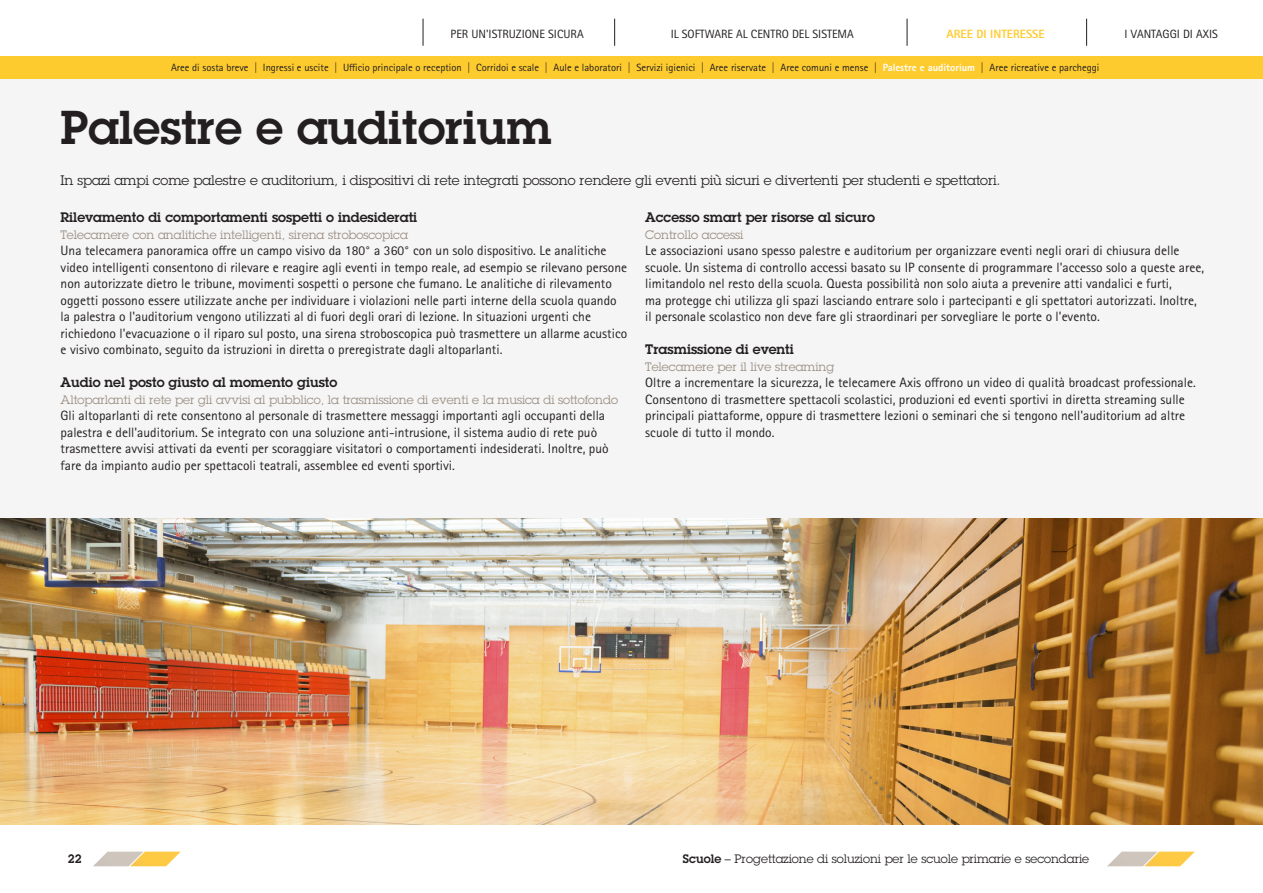
<style>
.page{position:relative;width:1263px;height:893px;background:#fff}
.page>*{position:absolute;margin:0;border:0;box-sizing:border-box;transform-origin:0 0}
.t1{font:600 46.5px "Lubalin Graph ECG";color:#231f20}
.t2{font:13.5px/16.5px "Rotis Sans Serif Pro";color:#231f20}
.t3{font:600 13.5px "Lubalin Graph ECG";color:#231f20}
.t4{font:13.5px "Lubalin Graph ECG";color:#231f20}
.t5{font:12px "Lubalin Graph ECG";color:#998b7d}
.t6{font:12px "Rotis Sans Serif Pro";color:#231f20}
.t7{font:12px "Lubalin Graph ECG";color:#231f20}
.t8{font:800 12px "Rotis Sans Serif Pro";color:#fecb2f}
.t9{font:600 12px "Lubalin Graph ECG";color:#231f20}
.t10{font:10.5px "Rotis Sans Serif Pro";color:#231f20}
.s1{font-weight:800;color:#fff}
.s2{font-weight:600}
</style>
<div class="page">
<div style="left:0;top:68px;width:1263px;height:757px;background:#f5f5f6"></div>
<svg style="left:93px;top:852px;width:88px;height:14px"></svg>
<svg style="left:1107px;top:852px;width:88px;height:14px"></svg>
<img style="left:0;top:519px;width:1263px;height:306px">
<svg style="left:423px;top:19px;width:1px;height:27px"></svg>
<svg style="left:614px;top:19px;width:1px;height:27px"></svg>
<svg style="left:907px;top:19px;width:1px;height:27px"></svg>
<svg style="left:1086px;top:19px;width:1px;height:27px"></svg>
<div style="left:0;top:56px;width:1263px;height:23px;background:#fecb2f"></div>
<p class="t6" style="left:451px;top:27px;width:135px">PER UN'ISTRUZIONE SICURA</p>
<p class="t6" style="left:671px;top:27px;width:185px">IL SOFTWARE AL CENTRO DEL SISTEMA</p>
<p class="t8" style="left:946px;top:26px;width:100px">AREE DI INTERESSE</p>
<p class="t6" style="left:1124px;top:27px;width:95px">I VANTAGGI DI AXIS</p>
<p class="t10" style="left:171px;top:61px;width:930px">Aree di sosta breve | Ingressi e uscite | Ufficio principale o reception | Corridoi e scale | Aule e laboratori | Servizi igienici | Aree riservate | Aree comuni e mense | <span class="s1">Palestre e auditorium</span> | Aree ricreative e parcheggi</p>
<p class="t1" style="left:61px;top:97px;width:493px">Palestre e auditorium</p>
<p class="t4" style="left:61px;top:172px;width:941px">In spazi ampi come palestre e auditorium, i dispositivi di rete integrati possono rendere gli eventi più sicuri e divertenti per studenti e spettatori.</p>
<p class="t3" style="left:61px;top:209px;width:358px">Rilevamento di comportamenti sospetti o indesiderati</p>
<p class="t5" style="left:61px;top:227px;width:349px">Telecamere con analitiche intelligenti, sirena stroboscopica</p>
<p class="t2" style="left:61px;top:243px;width:568px">Una telecamera panoramica offre un campo visivo da 180° a 360° con un solo dispositivo. Le analitiche video intelligenti consentono di rilevare e reagire agli eventi in tempo reale, ad esempio se rilevano persone non autorizzate dietro le tribune, movimenti sospetti o persone che fumano. Le analitiche di rilevamento oggetti possono essere utilizzate anche per individuare i violazioni nelle parti interne della scuola quando la palestra o l'auditorium vengono utilizzati al di fuori degli orari di lezione. In situazioni urgenti che richiedono l'evacuazione o il riparo sul posto, una sirena stroboscopica può trasmettere un allarme acustico e visivo combinato, seguito da istruzioni in diretta o preregistrate dagli altoparlanti.</p>
<p class="t3" style="left:61px;top:374px;width:278px">Audio nel posto giusto al momento giusto</p>
<p class="t5" style="left:61px;top:392px;width:559px">Altoparlanti di rete per gli avvisi al pubblico, la trasmissione di eventi e la musica di sottofondo</p>
<p class="t2" style="left:61px;top:408px;width:550px">Gli altoparlanti di rete consentono al personale di trasmettere messaggi importanti agli occupanti della palestra e dell'auditorium. Se integrato con una soluzione anti-intrusione, il sistema audio di rete può trasmettere avvisi attivati da eventi per scoraggiare visitatori o comportamenti indesiderati. Inoltre, può fare da impianto audio per spettacoli teatrali, assemblee ed eventi sportivi.</p>
<p class="t3" style="left:645px;top:209px;width:231px">Accesso smart per risorse al sicuro</p>
<p class="t5" style="left:645px;top:227px;width:100px">Controllo accessi</p>
<p class="t2" style="left:645px;top:243px;width:560px">Le associazioni usano spesso palestre e auditorium per organizzare eventi negli orari di chiusura delle scuole. Un sistema di controllo accessi basato su IP consente di programmare l'accesso solo a queste aree, limitandolo nel resto della scuola. Questa possibilità non solo aiuta a prevenire atti vandalici e furti,<br>ma protegge chi utilizza gli spazi lasciando entrare solo i partecipanti e gli spettatori autorizzati. Inoltre, il personale scolastico non deve fare gli straordinari per sorvegliare le porte o l'evento.</p>
<p class="t3" style="left:645px;top:341px;width:150px">Trasmissione di eventi</p>
<p class="t5" style="left:645px;top:359px;width:191px">Telecamere per il live streaming</p>
<p class="t2" style="left:645px;top:375px;width:552px">Oltre a incrementare la sicurezza, le telecamere Axis offrono un video di qualità broadcast professionale.<br>Consentono di trasmettere spettacoli scolastici, produzioni ed eventi sportivi in diretta streaming sulle principali piattaforme, oppure di trasmettere lezioni o seminari che si tengono nell'auditorium ad altre scuole di tutto il mondo.</p>
<p class="t9" style="left:68px;top:851px;width:15px">22</p>
<p class="t7" style="left:683px;top:851px;width:408px"><span class="s2">Scuole</span> – Progettazione di soluzioni per le scuole primarie e secondarie</p>
</div>
